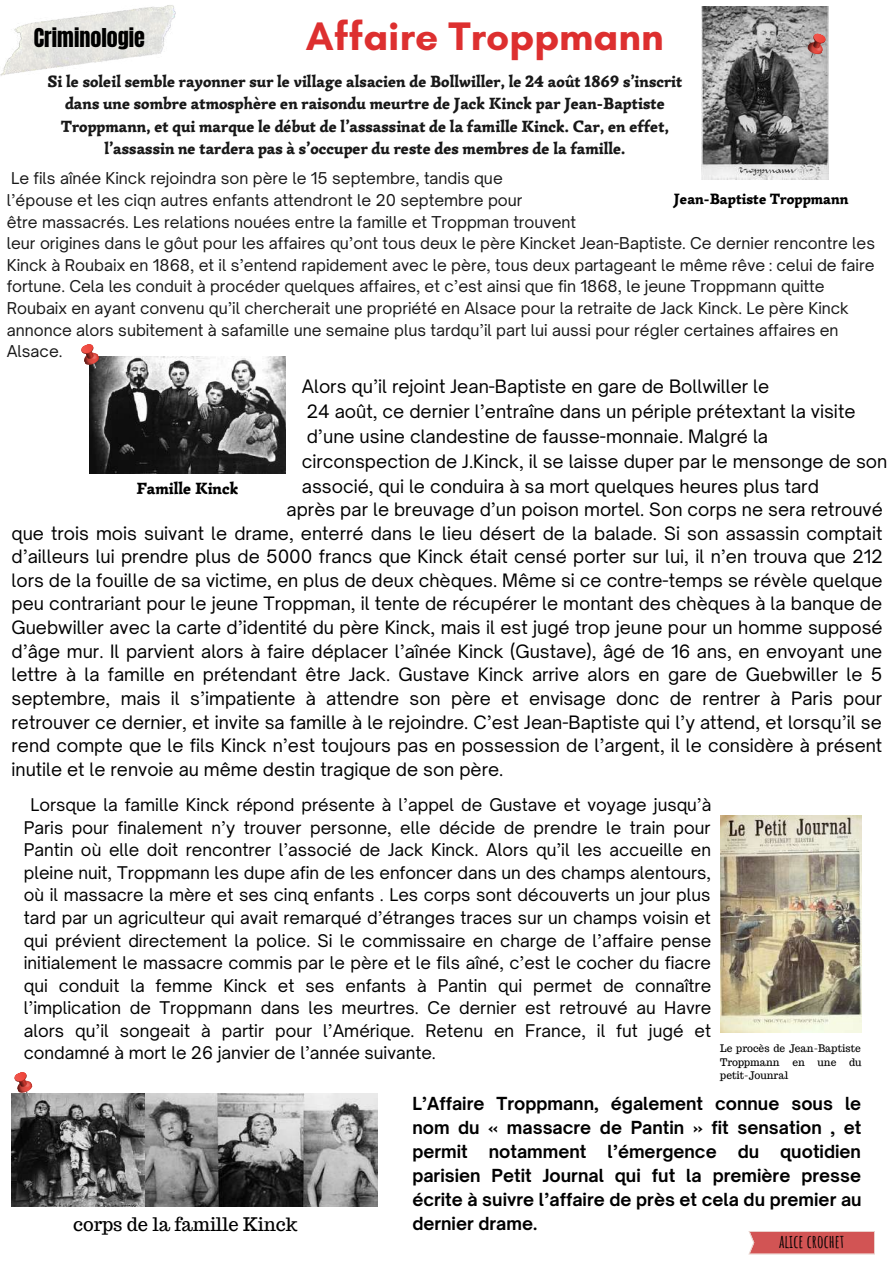
<style>
.page{position:relative;width:894px;height:1264px;background:#fff}
.page>*{position:absolute;margin:0;border:0;box-sizing:border-box;transform-origin:0 0}
.t1{font:700 40.5px "Glacial Indifference";color:#dd2f2f}
.t2{font:22.05px "Anton";color:#000}
.t3{font:18.3px "Trocchi";color:#000}
.t4{font:700 18px "Amatic SC";color:#000}
.t5{font:17.7px/23.7px "Open Sauce One";color:#000;text-align:justify}
.t6{font:700 17.25px/24px "Open Sauce One";color:#000;text-align:justify}
.t7{font:16.8px/22.5px "Open Sauce One";color:#000;text-align:justify}
.t8{font:900 16.5px/22.5px "Simonetta";color:#181818;text-align:center}
.t9{font:900 16.5px "Simonetta";color:#000}
.t10{font:15.6px/21.6px "Open Sauce One";color:#181818}
.t11{font:900 15.15px "Simonetta";color:#000}
.t12{font:10.2px/13.6px "Trocchi";color:#000;text-align:justify}
</style>
<div class="page">
<img style="left:701px;top:7px;width:127px;height:172px">
<img style="left:89px;top:357px;width:196px;height:117px">
<img style="left:720px;top:815px;width:140px;height:217px">
<img style="left:12px;top:1093px;width:365px;height:113px">
<svg style="left:81px;top:344px;width:21px;height:25px"></svg>
<svg style="left:804px;top:32px;width:22px;height:26px"></svg>
<svg style="left:13px;top:1072px;width:22px;height:24px"></svg>
<svg style="left:748px;top:1231px;width:126px;height:23px;background:#d56161"></svg>
<img style="left:0;top:5px;width:176px;height:71px">
<h1 class="t1" style="left:306px;top:11px;width:359px">Affaire Troppmann</h1>
<p class="t8" style="left:47px;top:70px;width:636px">Si le soleil semble rayonner sur le village alsacien de Bollwiller, le 24 août 1869 s’inscrit dans une sombre atmosphère en raisondu meurtre de Jack Kinck par Jean-Baptiste Troppmann, et qui marque le début de l’assassinat de la famille Kinck. Car, en effet, l’assassin ne tardera pas à s’occuper du reste des membres de la famille.</p>
<p class="t2" style="left:34px;top:22px;width:113px">Criminologie</p>
<p class="t10" style="left:7px;top:167px;width:869px">Le fils aînée Kinck rejoindra son père le 15 septembre, tandis que<br>l’épouse et les ciqn autres enfants attendront le 20 septembre pour<br>être massacrés. Les relations nouées entre la famille et Troppman trouvent<br>leur origines dans le gôut pour les affaires qu’ont tous deux le père Kincket Jean-Baptiste. Ce dernier rencontre les Kinck à Roubaix en 1868, et il s’entend rapidement avec le père, tous deux partageant le même rêve : celui de faire fortune. Cela les conduit à procéder quelques affaires, et c’est ainsi que fin 1868, le jeune Troppmann quitte Roubaix en ayant convenu qu’il chercherait une propriété en Alsace pour la retraite de Jack Kinck. Le père Kinck annonce alors subitement à safamille une semaine plus tardqu’il part lui aussi pour régler certaines affaires en Alsace.</p>
<p class="t11" style="left:673px;top:189px;width:176px">Jean-Baptiste Troppmann</p>
<p class="t9" style="left:136px;top:478px;width:104px">Famille Kinck</p>
<p class="t5" style="left:302px;top:374px;width:587px;line-height:24.8px;text-align:left">Alors qu’il rejoint Jean-Baptiste en gare de Bollwiller le<br>24 août, ce dernier l’entraîne dans un périple prétextant la visite d’une usine clandestine de fausse-monnaie. Malgré la circonspection de J.Kinck, il se laisse duper par le mensonge de son associé, qui le conduira à sa mort quelques heures plus tard</p>
<p class="t5" style="left:12px;top:497px;width:872px;text-indent:275px">après par le breuvage d’un poison mortel. Son corps ne sera retrouvé que trois mois suivant le drame, enterré dans le lieu désert de la balade. Si son assassin comptait d’ailleurs lui prendre plus de 5000 francs que Kinck était censé porter sur lui, il n’en trouva que 212 lors de la fouille de sa victime, en plus de deux chèques. Même si ce contre-temps se révèle quelque peu contrariant pour le jeune Troppman, il tente de récupérer le montant des chèques à la banque de Guebwiller avec la carte d’identité du père Kinck, mais il est jugé trop jeune pour un homme supposé d’âge mur. Il parvient alors à faire déplacer l’aînée Kinck (Gustave), âgé de 16 ans, en envoyant une lettre à la famille en prétendant être Jack. Gustave Kinck arrive alors en gare de Guebwiller le 5 septembre, mais il s’impatiente à attendre son père et envisage donc de rentrer à Paris pour retrouver ce dernier, et invite sa famille à le rejoindre. C’est Jean-Baptiste qui l’y attend, et lorsqu’il se rend compte que le fils Kinck n’est toujours pas en possession de l’argent, il le considère à présent inutile et le renvoie au même destin tragique de son père.</p>
<p class="t7" style="left:24px;top:793px;width:689px;text-indent:7px">Lorsque la famille Kinck répond présente à l’appel de Gustave et voyage jusqu’à Paris pour finalement n’y trouver personne, elle décide de prendre le train pour Pantin où elle doit rencontrer l’associé de Jack Kinck. Alors qu’il les accueille en pleine nuit, Troppmann les dupe afin de les enfoncer dans un des champs alentours, où il massacre la mère et ses cinq enfants . Les corps sont découverts un jour plus tard par un agriculteur qui avait remarqué d’étranges traces sur un champs voisin et qui prévient directement la police. Si le commissaire en charge de l’affaire pense initialement le massacre commis par le père et le fils aîné, c’est le cocher du fiacre qui conduit la femme Kinck et ses enfants à Pantin qui permet de connaître l’implication de Troppmann dans les meurtres. Ce dernier est retrouvé au Havre alors qu’il songeait à partir pour l’Amérique. Retenu en France, il fut jugé et condamné à mort le 26 janvier de l’année suivante.</p>
<p class="t12" style="left:720px;top:1041px;width:143px">Le procès de Jean-Baptiste Troppmann en une du petit-Jounral</p>
<p class="t3" style="left:73px;top:1211px;width:226px">corps de la famille Kinck</p>
<p class="t6" style="left:412px;top:1091px;width:450px">L’Affaire Troppmann, également connue sous le nom du « massacre de Pantin » fit sensation , et permit notamment l’émergence du quotidien parisien Petit Journal qui fut la première presse écrite à suivre l’affaire de près et cela du premier au dernier drame.</p>
<p class="t4" style="left:778px;top:1229px;width:67px">ALICE CROCHET</p>
</div>
